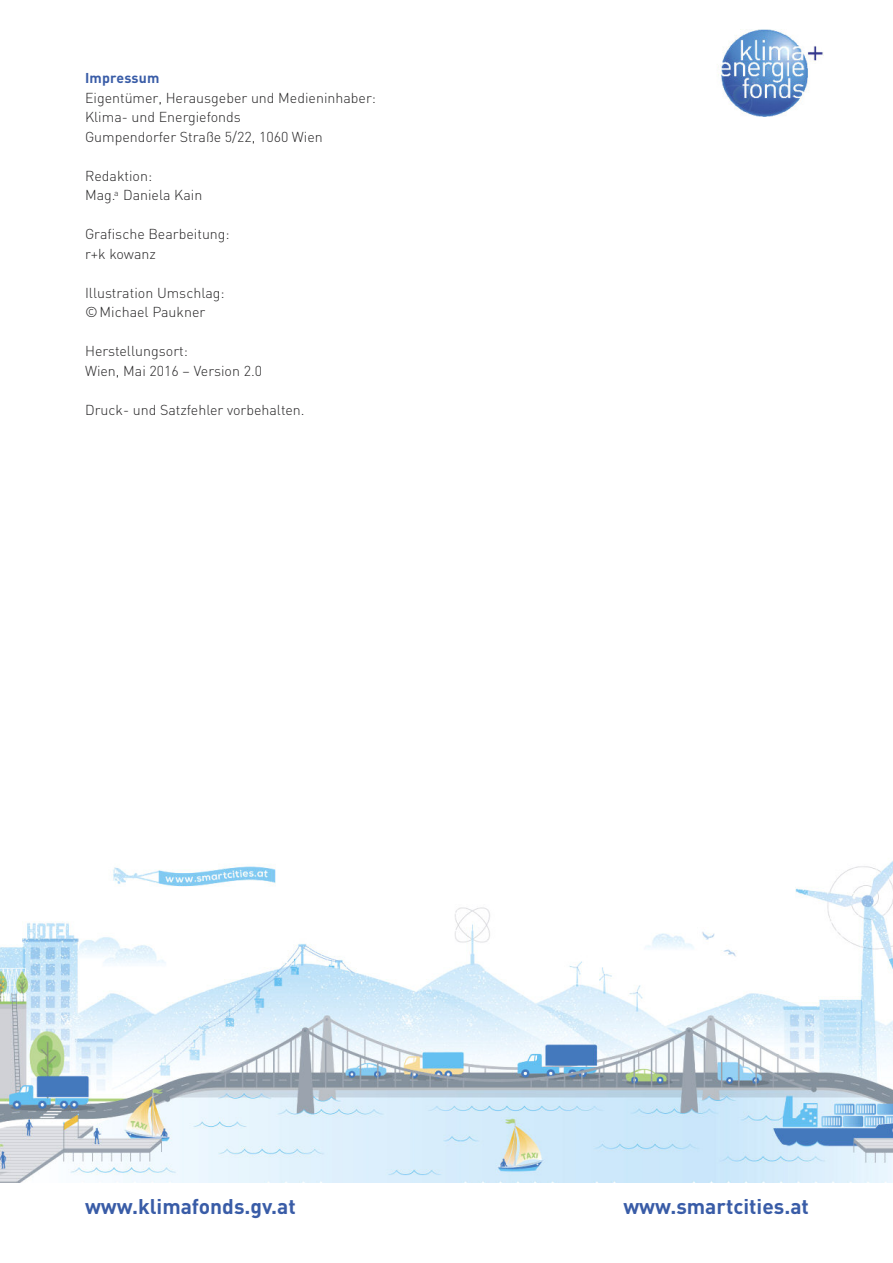
<style>
.page{position:relative;width:893px;height:1263px;background:#fff}
.page>*{position:absolute;margin:0;border:0;box-sizing:border-box;transform-origin:0 0}
.t1{font:700 21px "DIN";color:#395ca7}
.t2{font:300 14.25px/19.5px "DIN";color:#272627}
.t3{font:700 14.1px "DIN";letter-spacing:.015em;color:#395ca7}
</style>
<div class="page">
<img style="left:718px;top:30px;width:105px;height:87px">
<img style="left:0;top:861px;width:893px;height:321px">
<p class="t3" style="left:85px;top:70px;width:76px">Impressum</p>
<p class="t2" style="left:85px;top:88px;width:292px">Eigentümer, Herausgeber und Medieninhaber:<br>Klima- und Energiefonds<br>Gumpendorfer Straße 5/22, 1060 Wien</p>
<p class="t2" style="left:85px;top:166px;width:119px">Redaktion:<br>Mag.<sup>a</sup> Daniela Kain</p>
<p class="t2" style="left:85px;top:225px;width:146px">Grafische Bearbeitung: r+k kowanz</p>
<p class="t2" style="left:85px;top:283px;width:141px">Illustration Umschlag: ©Michael Paukner</p>
<p class="t2" style="left:85px;top:342px;width:179px">Herstellungsort:<br>Wien, Mai 2016 – Version 2.0</p>
<p class="t2" style="left:85px;top:400px;width:221px">Druck- und Satzfehler vorbehalten.</p>
<h1 class="t1" style="left:85px;top:1194px;width:212px">www.klimafonds.gv.at</h1>
<h1 class="t1" style="left:623px;top:1195px;width:187px">www.smartcities.at</h1>
</div>
